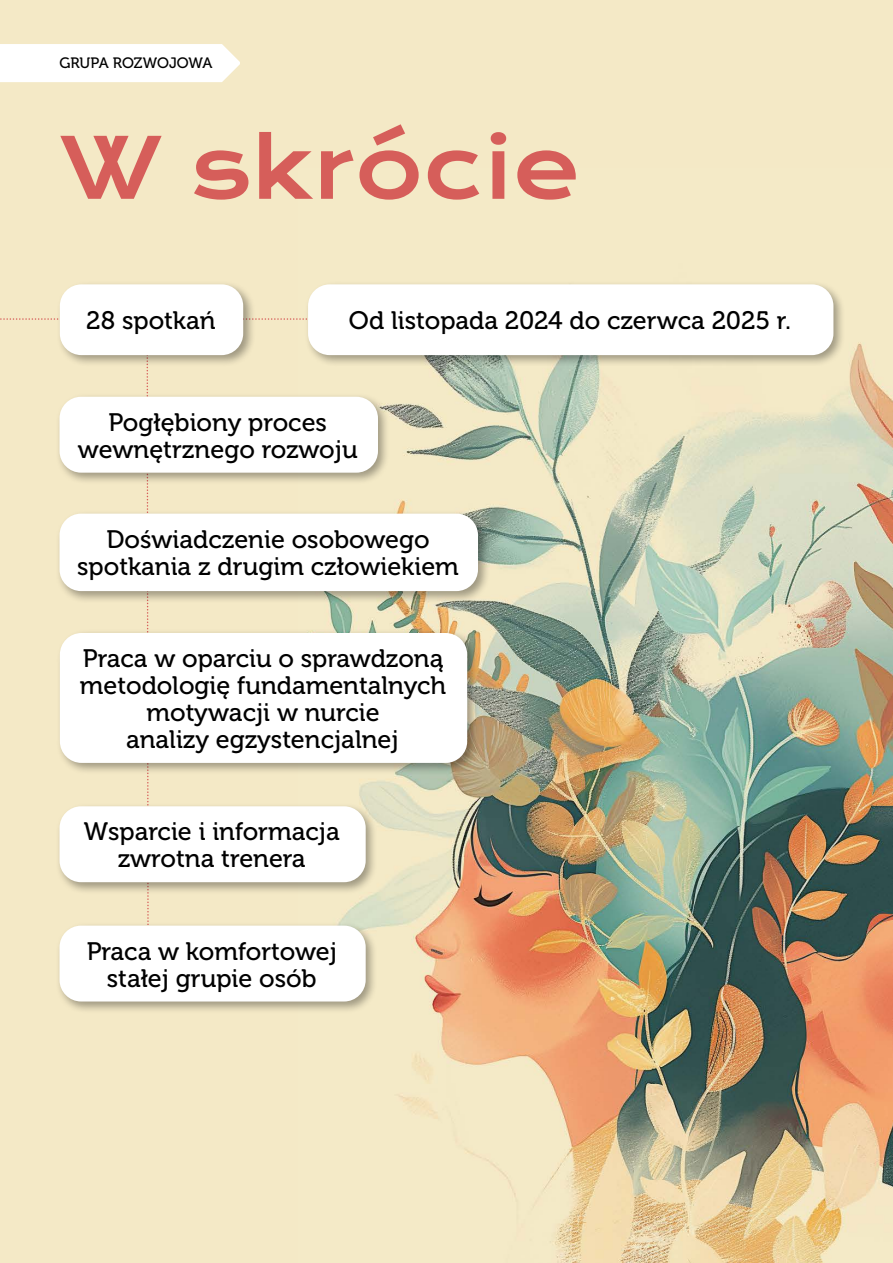
<style>
.page{position:relative;width:893px;height:1263px;background:#f4e9c6}
.page>*{position:absolute;margin:0;border:0;box-sizing:border-box;transform-origin:0 0}
.t1{font:82.5px "Krona One";color:#d65e5a}
.t2{font:25.2px/27px "Museo 500";color:#000;text-align:center}
.t3{font:15px "Museo 500";letter-spacing:-.005em;color:#000}
</style>
<div class="page">
<img style="left:329px;top:343px;width:564px;height:920px">
<svg style="left:0;top:318px;width:304px;height:2px"></svg>
<div style="left:304px;top:280px;width:542px;height:88px;background:#000;opacity:.35"></div>
<div style="left:308px;top:284px;width:525px;height:71px;background:#fff;border-radius:22px"></div>
<svg style="left:146px;top:368px;width:3px;height:553px"></svg>
<div style="left:55px;top:392px;width:335px;height:93px;background:#000;opacity:.35"></div>
<div style="left:60px;top:397px;width:318px;height:76px;background:#fff;border-radius:22px"></div>
<div style="left:55px;top:509px;width:436px;height:94px;background:#000;opacity:.35"></div>
<div style="left:60px;top:514px;width:418px;height:77px;background:#fff;border-radius:22px"></div>
<div style="left:55px;top:802px;width:323px;height:93px;background:#000;opacity:.35"></div>
<div style="left:60px;top:806px;width:306px;height:76px;background:#fff;border-radius:22px"></div>
<div style="left:55px;top:921px;width:323px;height:93px;background:#000;opacity:.35"></div>
<div style="left:60px;top:926px;width:306px;height:75px;background:#fff;border-radius:22px"></div>
<div style="left:56px;top:629px;width:424px;height:147px;background:#000;opacity:.35"></div>
<div style="left:60px;top:633px;width:407px;height:130px;background:#fff;border-radius:22px"></div>
<div style="left:56px;top:280px;width:199px;height:88px;background:#000;opacity:.35"></div>
<div style="left:60px;top:284px;width:183px;height:71px;background:#fff;border-radius:22px"></div>
<div style="left:0;top:44px;width:240px;height:38px;background:#fff"></div>
<p class="t3" style="left:60px;top:55px;width:154px">GRUPA ROZWOJOWA</p>
<h1 class="t1" style="left:60px;top:117px;width:523px">W skrócie</h1>
<p class="t2" style="left:86px;top:307px;width:131px">28 spotkań</p>
<p class="t2" style="left:349px;top:307px;width:444px">Od listopada 2024 do czerwca 2025 r.</p>
<p class="t2" style="left:78px;top:409px;width:281px">Pogłębiony proces wewnętrznego rozwoju</p>
<p class="t2" style="left:77px;top:526px;width:383px">Doświadczenie osobowego spotkania z drugim człowiekiem</p>
<p class="t2" style="left:80px;top:645px;width:368px">Praca w oparciu o sprawdzoną metodologię fundamentalnych motywacji w nurcie<br>analizy egzystencjalnej</p>
<p class="t2" style="left:84px;top:818px;width:258px">Wsparcie i informacja zwrotna trenera</p>
<p class="t2" style="left:87px;top:938px;width:252px">Praca w komfortowej stałej grupie osób</p>
</div>
